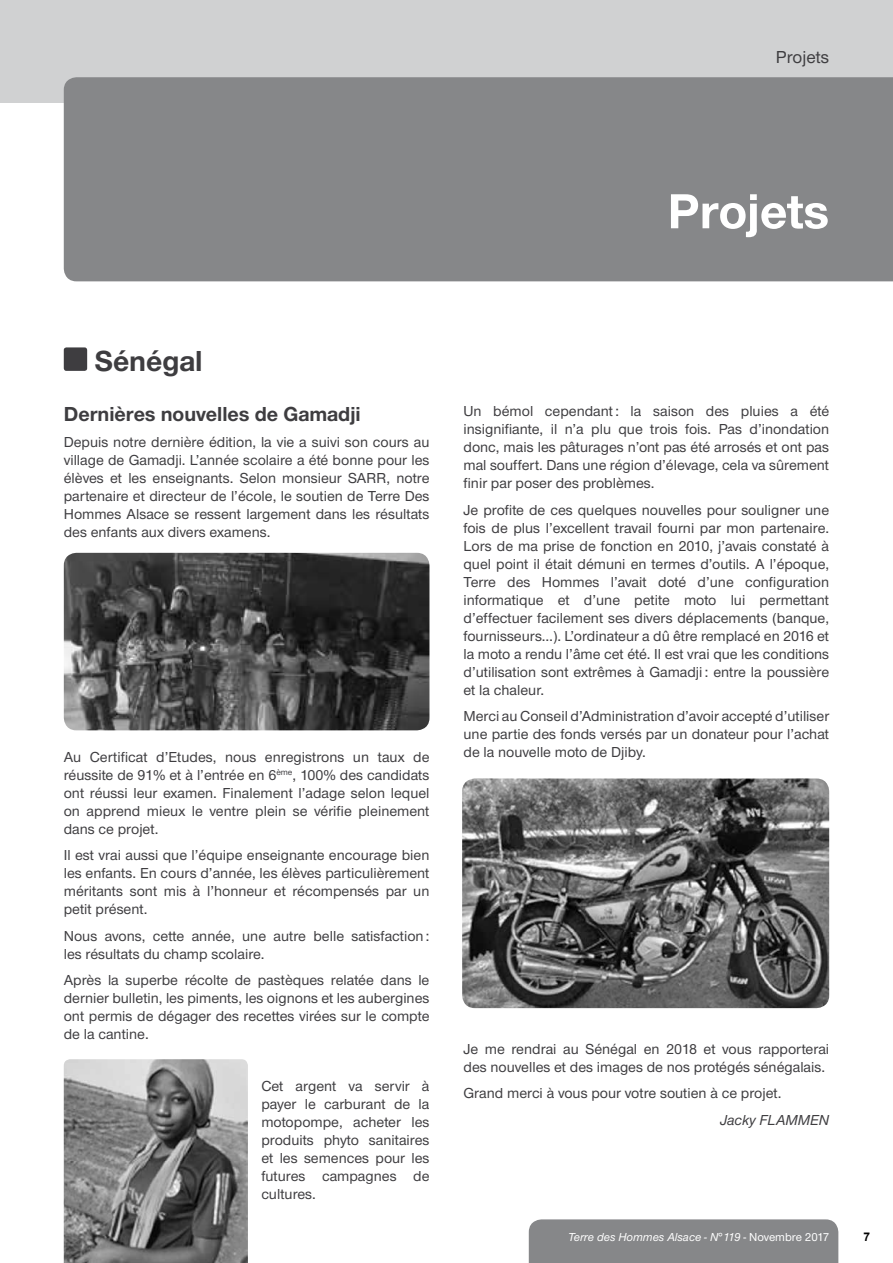
<style>
.page{position:relative;width:893px;height:1263px;background:#fff}
.page>*{position:absolute;margin:0;border:0;box-sizing:border-box;transform-origin:0 0}
.t1{font:700 51px "Nimbus Sans Novus T";color:#fff}
.t2{font:700 30px "Nimbus Sans Novus T";color:#3e3d40}
.t3{font:700 21px "Nimbus Sans Novus T";color:#3e3d40}
.t4{font:500 18px "Nimbus Sans Novus T";color:#3e3d40}
.t5{font:500 15px/18px "Nimbus Sans Novus T";color:#3e3d40;text-align:justify}
.t6{font:italic 500 15px "Nimbus Sans Novus T";color:#3e3d40}
.t7{font:italic 500 12px "Nimbus Sans Novus T";color:#fff}
.t8{font:700 12px "Arial";color:#000}
.s1{font-style:normal}
</style>
<div class="page">
<div style="left:0;top:0;width:893px;height:103px;background:#d0d1d2"></div>
<div style="left:64px;top:77px;width:829px;height:204px;background:#868789"></div>
<div style="left:64px;top:347px;width:23px;height:24px;background:#3e3d40;border-radius:3px"></div>
<img style="left:64px;top:553px;width:365px;height:177px">
<img style="left:462px;top:778px;width:367px;height:230px">
<img style="left:64px;top:1059px;width:184px;height:204px">
<div style="left:529px;top:1219px;width:309px;height:44px;background:#868789"></div>
<p class="t4" style="left:776px;top:48px;width:55px">Projets</p>
<h1 class="t1" style="left:668px;top:185px;width:163px">Projets</h1>
<h2 class="t2" style="left:95px;top:346px;width:110px">Sénégal</h2>
<h3 class="t3" style="left:64px;top:403px;width:299px">Dernières nouvelles de Gamadji</h3>
<p class="t5" style="left:64px;top:433px;width:367px">Depuis notre dernière édition, la vie a suivi son cours au village de Gamadji. L’année scolaire a été bonne pour les élèves et les enseignants. Selon monsieur SARR, notre partenaire et directeur de l’école, le soutien de Terre Des Hommes Alsace se ressent largement dans les résultats des enfants aux divers examens.</p>
<p class="t5" style="left:64px;top:748px;width:367px">Au Certificat d’Etudes, nous enregistrons un taux de réussite de 91% et à l’entrée en 6<sup>ème</sup>, 100% des candidats ont réussi leur examen. Finalement l’adage selon lequel on apprend mieux le ventre plein se vérifie pleinement dans ce projet.</p>
<p class="t5" style="left:64px;top:846px;width:367px">Il est vrai aussi que l’équipe enseignante encourage bien les enfants. En cours d’année, les élèves particulièrement méritants sont mis à l’honneur et récompensés par un petit présent.</p>
<p class="t5" style="left:64px;top:927px;width:367px">Nous avons, cette année, une autre belle satisfaction : les résultats du champ scolaire.</p>
<p class="t5" style="left:64px;top:971px;width:367px">Après la superbe récolte de pastèques relatée dans le dernier bulletin, les piments, les oignons et les aubergines ont permis de dégager des recettes virées sur le compte de la cantine.</p>
<p class="t5" style="left:261px;top:1077px;width:170px">Cet argent va servir à payer le carburant de la motopompe, acheter les produits phyto sanitaires et les semences pour les futures campagnes de cultures.</p>
<p class="t5" style="left:463px;top:402px;width:367px">Un bémol cependant : la saison des pluies a été insignifiante, il n’a plu que trois fois. Pas d’inondation donc, mais les pâturages n’ont pas été arrosés et ont pas mal souffert. Dans une région d’élevage, cela va sûrement finir par poser des problèmes.</p>
<p class="t5" style="left:463px;top:501px;width:367px">Je profite de ces quelques nouvelles pour souligner une fois de plus l’excellent travail fourni par mon partenaire.<br>Lors de ma prise de fonction en 2010, j’avais constaté à quel point il était démuni en termes d’outils. A l’époque, Terre des Hommes l’avait doté d’une configuration informatique et d’une petite moto lui permettant d’effectuer facilement ses divers déplacements (banque, fournisseurs…). L’ordinateur a dû être remplacé en 2016 et la moto a rendu l’âme cet été. Il est vrai que les conditions d’utilisation sont extrêmes à Gamadji : entre la poussière et la chaleur.</p>
<p class="t5" style="left:463px;top:707px;width:367px">Merci au Conseil d’Administration d’avoir accepté d’utiliser une partie des fonds versés par un donateur pour l’achat de la nouvelle moto de Djiby.</p>
<p class="t5" style="left:463px;top:1040px;width:367px">Je me rendrai au Sénégal en 2018 et vous rapporterai des nouvelles et des images de nos protégés sénégalais.</p>
<p class="t5" style="left:463px;top:1084px;width:319px">Grand merci à vous pour votre soutien à ce projet.</p>
<p class="t6" style="left:720px;top:1112px;width:111px">Jacky FLAMMEN</p>
<p class="t7" style="left:568px;top:1229px;width:263px">Terre des Hommes Alsace - N°119 <span class="s1">- Novembre 2017</span></p>
<p class="t8" style="left:863px;top:1229px;width:8px">7</p>
</div>
